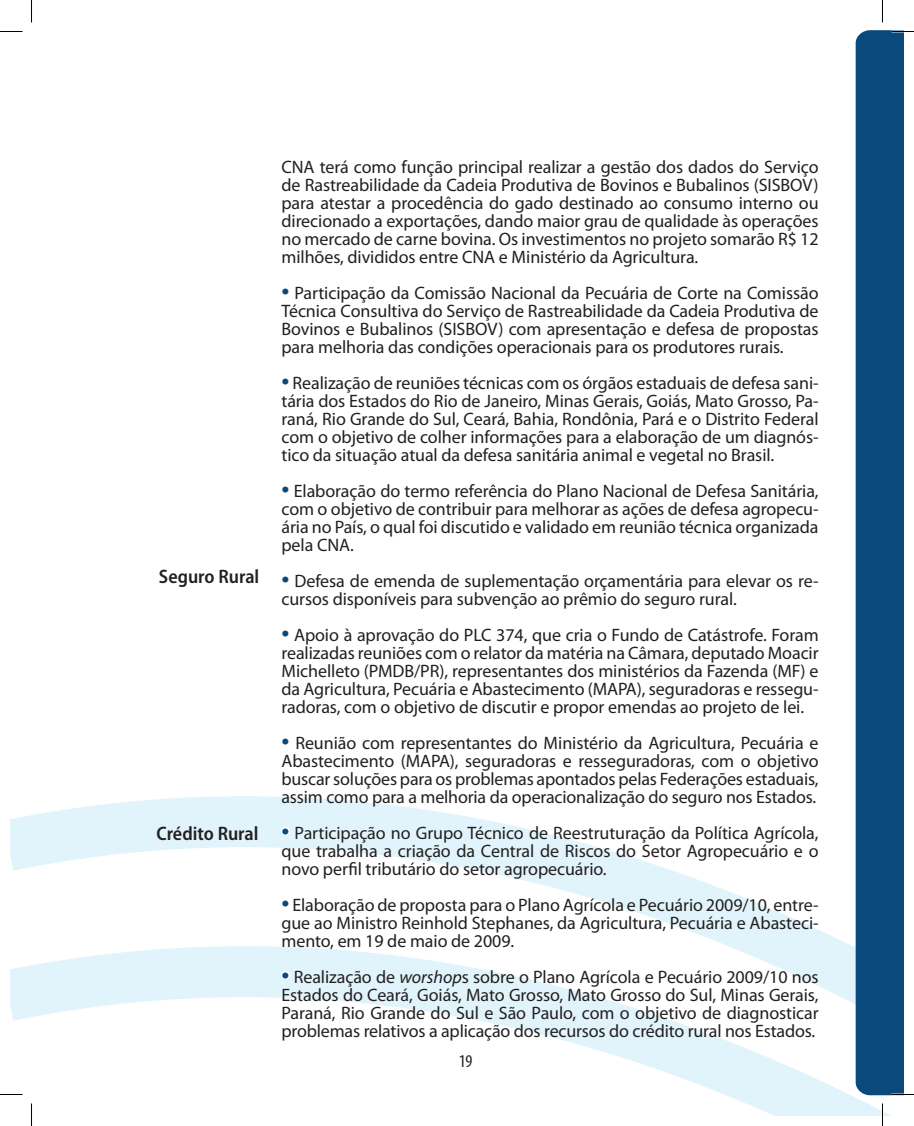
<style>
.page{position:relative;width:914px;height:1126px;background:#fff}
.page>*{position:absolute;margin:0;border:0;box-sizing:border-box;transform-origin:0 0}
.t1{font:600 semi-condensed 19.5px "Myriad Pro";color:#231f20}
.t2{font:18px/18px "Myriad Pro";letter-spacing:-.005em;color:#231f20;text-align:justify}
.t3{font:condensed 18px "Myriad Pro";color:#231f20}
.s1{font-size:28.5px;color:#0a497b}
.s2{font-style:italic}
</style>
<div class="page">
<svg style="left:10px;top:796px;width:842px;height:150px"></svg>
<svg style="left:10px;top:946px;width:893px;height:170px"></svg>
<div style="left:281px;top:287px;width:9px;height:9px;border:3px solid #fff;border-radius:50%"></div>
<div style="left:281px;top:377px;width:9px;height:9px;border:3px solid #fff;border-radius:50%"></div>
<div style="left:281px;top:485px;width:9px;height:9px;border:3px solid #fff;border-radius:50%"></div>
<div style="left:281px;top:575px;width:9px;height:9px;border:3px solid #fff;border-radius:50%"></div>
<div style="left:281px;top:629px;width:9px;height:9px;border:3px solid #fff;border-radius:50%"></div>
<div style="left:281px;top:737px;width:9px;height:9px;border:3px solid #fff;border-radius:50%"></div>
<div style="left:281px;top:827px;width:9px;height:9px;border:3px solid #fff;border-radius:50%"></div>
<div style="left:281px;top:899px;width:9px;height:9px;border:3px solid #fff;border-radius:50%"></div>
<div style="left:281px;top:971px;width:9px;height:9px;border:3px solid #fff;border-radius:50%"></div>
<svg style="left:855px;top:30px;width:48px;height:1065px;background:#326791"></svg>
<hr style="left:881px;top:1103px;width:2px;height:23px;background:#fff">
<svg style="left:0;top:31px;width:22px;height:1px"></svg>
<svg style="left:891px;top:31px;width:22px;height:1px"></svg>
<svg style="left:0;top:1094px;width:22px;height:1px"></svg>
<svg style="left:891px;top:1094px;width:22px;height:1px"></svg>
<svg style="left:31px;top:0;width:1px;height:22px"></svg>
<svg style="left:31px;top:1103px;width:1px;height:23px"></svg>
<svg style="left:882px;top:0;width:1px;height:22px"></svg>
<svg style="left:882px;top:1103px;width:1px;height:23px"></svg>
<p class="t1" style="left:159px;top:566px;width:102px">Seguro Rural</p>
<p class="t1" style="left:156px;top:823px;width:104px">Crédito Rural</p>
<p class="t2" style="left:281px;top:157px;width:538px">CNA terá como função principal realizar a gestão dos dados do Serviço de Rastreabilidade da Cadeia Produtiva de Bovinos e Bubalinos (SISBOV) para atestar a procedência do gado destinado ao consumo interno ou direcionado a exportações, dando maior grau de qualidade às operações no mercado de carne bovina. Os investimentos no projeto somarão R$ 12 milhões, divididos entre CNA e Ministério da Agricultura.</p>
<p class="t2" style="left:281px;top:283px;width:538px"><span class="s1">•</span> Participação da Comissão Nacional da Pecuária de Corte na Comissão Técnica Consultiva do Serviço de Rastreabilidade da Cadeia Produtiva de Bovinos e Bubalinos (SISBOV) com apresentação e defesa de propostas para melhoria das condições operacionais para os produtores rurais.</p>
<p class="t2" style="left:281px;top:373px;width:538px"><span class="s1">•</span> Realização de reuniões técnicas com os órgãos estaduais de defesa sani&shy;tária dos Estados do Rio de Janeiro, Minas Gerais, Goiás, Mato Grosso, Pa&shy;raná, Rio Grande do Sul, Ceará, Bahia, Rondônia, Pará e o Distrito Federal com o objetivo de colher informações para a elaboração de um diagnós&shy;tico da situação atual da defesa sanitária animal e vegetal no Brasil.</p>
<p class="t2" style="left:281px;top:481px;width:538px"><span class="s1">•</span> Elaboração do termo referência do Plano Nacional de Defesa Sanitária, com o objetivo de contribuir para melhorar as ações de defesa agropecu&shy;ária no País, o qual foi discutido e validado em reunião técnica organizada pela CNA.</p>
<p class="t2" style="left:281px;top:571px;width:538px"><span class="s1">•</span> Defesa de emenda de suplementação orçamentária para elevar os re&shy;cursos disponíveis para subvenção ao prêmio do seguro rural.</p>
<p class="t2" style="left:281px;top:625px;width:538px"><span class="s1">•</span> Apoio à aprovação do PLC 374, que cria o Fundo de Catástrofe. Foram realizadas reuniões com o relator da matéria na Câmara, deputado Moacir Michelleto (PMDB/PR), representantes dos ministérios da Fazenda (MF) e da Agricultura, Pecuária e Abastecimento (MAPA), seguradoras e ressegu&shy;radoras, com o objetivo de discutir e propor emendas ao projeto de lei.</p>
<p class="t2" style="left:281px;top:733px;width:538px"><span class="s1">•</span> Reunião com representantes do Ministério da Agricultura, Pecuária e Abastecimento (MAPA), seguradoras e resseguradoras, com o objetivo buscar soluções para os problemas apontados pelas Federações estaduais, assim como para a melhoria da operacionalização do seguro nos Estados.</p>
<p class="t2" style="left:281px;top:823px;width:538px"><span class="s1">•</span> Participação no Grupo Técnico de Reestruturação da Política Agrícola, que trabalha a criação da Central de Riscos do Setor Agropecuário e o novo perfil tributário do setor agropecuário.</p>
<p class="t2" style="left:281px;top:895px;width:538px"><span class="s1">•</span> Elaboração de proposta para o Plano Agrícola e Pecuário 2009/10, entre&shy;gue ao Ministro Reinhold Stephanes, da Agricultura, Pecuária e Abasteci&shy;mento, em 19 de maio de 2009.</p>
<p class="t2" style="left:281px;top:967px;width:538px"><span class="s1">•</span> Realização de <span class="s2">worshop</span>s sobre o Plano Agrícola e Pecuário 2009/10 nos Estados do Ceará, Goiás, Mato Grosso, Mato Grosso do Sul, Minas Gerais, Paraná, Rio Grande do Sul e São Paulo, com o objetivo de diagnosticar problemas relativos a aplicação dos recursos do crédito rural nos Estados.</p>
<p class="t3" style="left:458px;top:1050px;width:15px">19</p>
</div>
